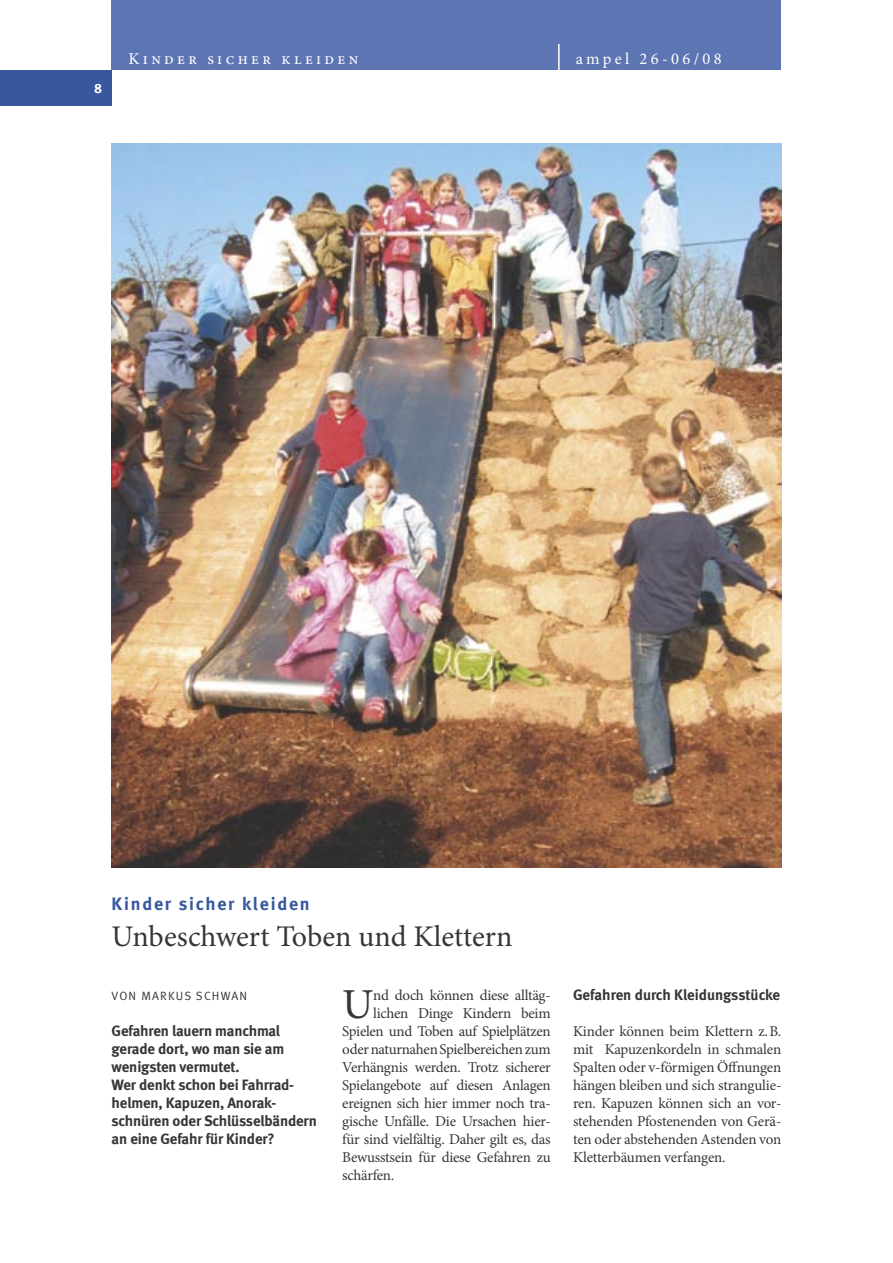
<style>
.page{position:relative;width:893px;height:1263px;background:#fff}
.page>*{position:absolute;margin:0;border:0;box-sizing:border-box;transform-origin:0 0}
.t1{font:42.75px "Minion Pro";color:#353638}
.t2{font:30px "Minion Pro";color:#353638}
.t3{font:700 18px "Meta";letter-spacing:.1em;color:#38579f}
.t4{font:16.5px "Minion Pro";letter-spacing:.2em;color:#fff}
.t5{font:15px/18px "Minion Pro";letter-spacing:-.02em;color:#353638;text-align:justify}
.t6{font:700 15px/18px "Meta";letter-spacing:-.01em;color:#353638}
.t7{font:700 13.5px "Meta";color:#fff}
.t8{font:12px "Meta Normal";letter-spacing:.1em;color:#353638}
</style>
<div class="page">
<div style="left:112px;top:0;width:669px;height:70px;background:#5e75b4"></div>
<div style="left:0;top:70px;width:112px;height:35px;background:#38579f"></div>
<img style="left:112px;top:143px;width:669px;height:724px">
<hr style="left:558px;top:44px;width:2px;height:27px;background:#fff">
<p class="t7" style="left:94px;top:80px;width:10px">8</p>
<p class="t4" style="left:129px;top:47px;width:231px">Kinder sicher kleiden</p>
<p class="t4" style="left:576px;top:47px;width:147px">ampel 26-06/08</p>
<p class="t3" style="left:112px;top:893px;width:200px">Kinder sicher kleiden</p>
<h2 class="t2" style="left:112px;top:916px;width:402px">Unbeschwert Toben und Klettern</h2>
<p class="t8" style="left:112px;top:989px;width:137px">VON MARKUS SCHWAN</p>
<p class="t6" style="left:112px;top:1021px;width:207px">Gefahren lauern manchmal gerade dort, wo man sie am wenigsten vermutet.<br>Wer denkt schon bei Fahrrad&shy;helmen, Kapuzen, Anorak&shy;schnüren oder Schlüsselbändern an eine Gefahr für Kinder?</p>
<h1 class="t1" style="left:342px;top:976px;width:33px">U</h1>
<p class="t5" style="left:373px;top:986px;width:179px">nd doch können diese alltäg-</p>
<p class="t5" style="left:373px;top:1004px;width:179px">lichen Dinge Kindern beim</p>
<p class="t5" style="left:342px;top:1022px;width:210px">Spielen und Toben auf Spielplätzen</p>
<p class="t5" style="left:342px;top:1040px;width:210px">oder naturnahen Spielbereichen zum</p>
<p class="t5" style="left:342px;top:1058px;width:210px">Verhängnis werden. Trotz sicherer</p>
<p class="t5" style="left:342px;top:1076px;width:210px">Spielangebote auf diesen Anlagen</p>
<p class="t5" style="left:342px;top:1094px;width:210px">ereignen sich hier immer noch tra-</p>
<p class="t5" style="left:342px;top:1112px;width:210px">gische Unfälle. Die Ursachen hier-</p>
<p class="t5" style="left:342px;top:1130px;width:210px">für sind vielfältig. Daher gilt es, das</p>
<p class="t5" style="left:342px;top:1148px;width:210px">Bewusstsein für diese Gefahren zu</p>
<p class="t5" style="left:342px;top:1166px;width:53px">schärfen.</p>
<p class="t6" style="left:573px;top:985px;width:209px">Gefahren durch Kleidungsstücke</p>
<p class="t5" style="left:573px;top:1022px;width:210px">Kinder können beim Klettern z. B. mit Kapuzenkordeln in schmalen Spalten oder v-förmigen Öffnungen hängen bleiben und sich strangulie&shy;ren. Kapuzen können sich an vor&shy;stehenden Pfostenenden von Gerä&shy;ten oder abstehenden Astenden von Kletterbäumen verfangen.</p>
</div>
